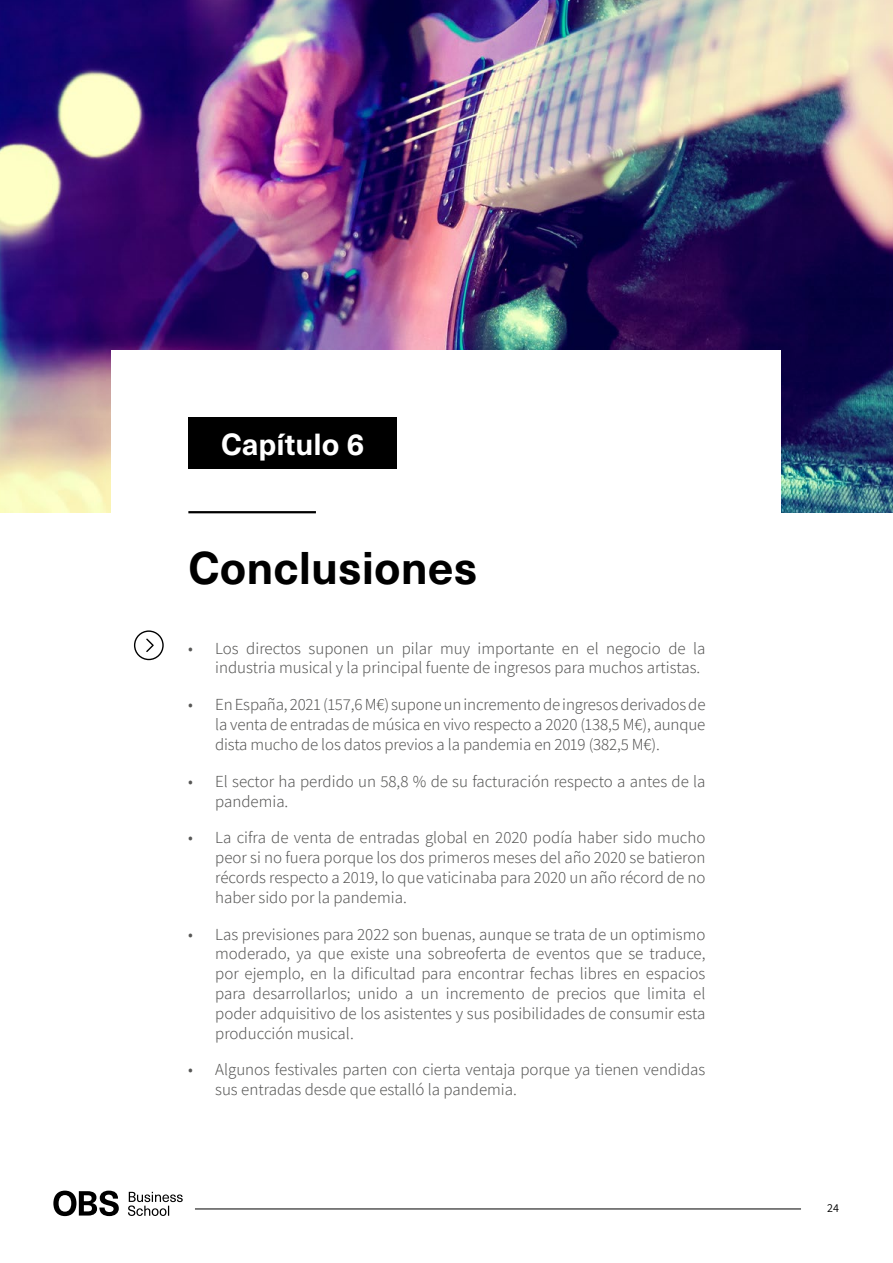
<style>
.page{position:relative;width:893px;height:1263px;background:#fff}
.page>*{position:absolute;margin:0;border:0;box-sizing:border-box;transform-origin:0 0}
.t1{font:700 45px "Neue Haas Unica Pro";color:#000}
.t2{font:700 30px "Neue Haas Unica Pro";color:#fff}
.t3{font:300 16.5px/19.8px "Assistant";color:#575756}
.t4{font:12px "Assistant";color:#000}
</style>
<div class="page">
<hr style="left:195px;top:1208px;width:606px;height:1px;background:#000">
<svg style="left:128px;top:1192px;width:55px;height:24px"></svg>
<svg style="left:53px;top:1190px;width:66px;height:26px"></svg>
<img style="left:0;top:0;width:893px;height:513px">
<div style="left:112px;top:350px;width:669px;height:304px;background:#fff"></div>
<div style="left:188px;top:417px;width:209px;height:52px;background:#000"></div>
<hr style="left:188px;top:511px;width:128px;height:2px;background:#000">
<svg style="left:134px;top:630px;width:30px;height:30px"></svg>
<h2 class="t2" style="left:221px;top:426px;width:145px">Capítulo 6</h2>
<h1 class="t1" style="left:188px;top:540px;width:290px">Conclusiones</h1>
<p class="t3" style="left:215px;top:637px;width:492px;text-indent:-27px">• Los directos suponen un pilar muy importante en el negocio de la industria musical y la principal fuente de ingresos para muchos artistas.</p>
<p class="t3" style="left:215px;top:694px;width:492px;text-align:justify;text-indent:-27px">• En España, 2021 (157,6 M€) supone un incremento de ingresos derivados de la venta de entradas de música en vivo respecto a 2020 (138,5 M€), aunque dista mucho de los datos previos a la pandemia en 2019 (382,5 M€).</p>
<p class="t3" style="left:215px;top:770px;width:492px;text-indent:-27px">• El sector ha perdido un 58,8 % de su facturación respecto a antes de la pandemia.</p>
<p class="t3" style="left:215px;top:827px;width:492px;text-align:justify;text-indent:-27px">• La cifra de venta de entradas global en 2020 podía haber sido mucho peor si no fuera porque los dos primeros meses del año 2020 se batieron récords respecto a 2019, lo que vaticinaba para 2020 un año récord de no haber sido por la pandemia.</p>
<p class="t3" style="left:215px;top:923px;width:492px;text-align:justify;text-indent:-27px">• Las previsiones para 2022 son buenas, aunque se trata de un optimismo moderado, ya que existe una sobreoferta de eventos que se traduce, por ejemplo, en la dificultad para encontrar fechas libres en espacios para desarrollarlos; unido a un incremento de precios que limita el poder adquisitivo de los asistentes y sus posibilidades de consumir esta producción musical.</p>
<p class="t3" style="left:215px;top:1059px;width:492px;text-indent:-27px">• Algunos festivales parten con cierta ventaja porque ya tienen vendidas sus entradas desde que estalló la pandemia.</p>
<p class="t4" style="left:827px;top:1200px;width:13px">24</p>
</div>
